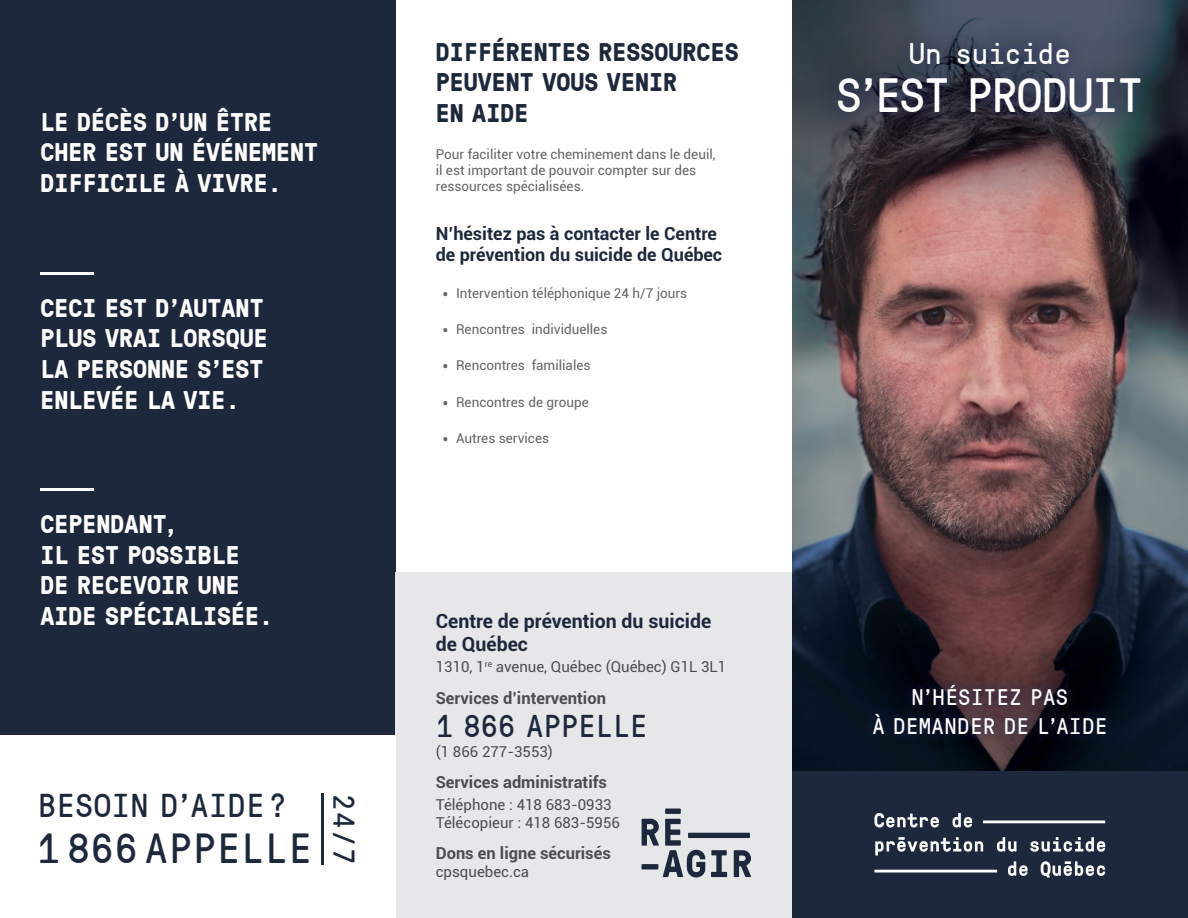
<style>
.page{position:relative;width:1188px;height:918px;background:#fff}
.page>*{position:absolute;margin:0;border:0;box-sizing:border-box;transform-origin:0 0}
.t1{font:48px "GT Pressura Mono";letter-spacing:-.03em;color:#fff}
.t2{font:42px "GT Pressura Mono";color:#1e283d}
.t3{font:33px "GT Pressura Mono";letter-spacing:.01em;color:#1e283d}
.t4{font:31.5px "GT Pressura Mono";color:#1e283d}
.t5{font:30px "GT Pressura Mono";color:#fff}
.t6{font:30px "GT Pressura Mono";color:#1e283d}
.t7{font:700 25.5px/30.6px "GT Pressura Mono";color:#fff}
.t8{font:700 25.5px/30.6px "GT Pressura Mono";color:#1e283d}
.t9{font:22.5px/28.5px "GT Pressura Mono";letter-spacing:.02em;color:#fff;text-align:center}
.t10{font:700 19.5px/23.4px "Roboto";color:#1e283d}
.t11{font:700 18px/21.6px "Roboto";color:#1e283d}
.t12{font:700 16.5px "Roboto";color:#4d4d4f}
.t13{font:15px/18px "Roboto";color:#4d4d4f}
.t14{font:13.5px/16.2px "Roboto";color:#636466}
.s1{font-size:18px}
</style>
<div class="page">
<img style="left:792px;top:0;width:396px;height:771px">
<div style="left:0;top:0;width:395px;height:735px;background:#1e283d"></div>
<hr style="left:40px;top:272px;width:54px;height:3px;background:#fff">
<hr style="left:40px;top:489px;width:54px;height:2px;background:#fff">
<div style="left:820px;top:26px;width:338px;height:105px;background:#1f285d;opacity:.48"></div>
<div style="left:861px;top:672px;width:257px;height:74px;background:#1f285d;opacity:.35"></div>
<div style="left:792px;top:771px;width:396px;height:147px;background:#1e283d"></div>
<svg style="left:874px;top:813px;width:65px;height:15px"></svg>
<svg style="left:953px;top:813px;width:19px;height:15px"></svg>
<svg style="left:875px;top:837px;width:108px;height:19px"></svg>
<svg style="left:997px;top:837px;width:19px;height:15px"></svg>
<svg style="left:1030px;top:837px;width:75px;height:15px"></svg>
<svg style="left:1008px;top:861px;width:20px;height:15px"></svg>
<svg style="left:1041px;top:861px;width:64px;height:17px"></svg>
<hr style="left:983px;top:821px;width:122px;height:2px;background:#fff">
<hr style="left:874px;top:870px;width:123px;height:3px;background:#fff">
<div style="left:395px;top:572px;width:397px;height:346px;background:#e6e7e8"></div>
<svg style="left:641px;top:819px;width:110px;height:59px"></svg>
<div style="left:665px;top:809px;width:16px;height:5px;background:#1e283d"></div>
<hr style="left:321px;top:793px;width:3px;height:71px;background:#1e283d">
<h3 class="t7" style="left:40px;top:106px;width:279px">LE DÉCÈS D’UN ÊTRE<br>CHER EST UN ÉVÉNEMENT<br>DIFFICILE À VIVRE.</h3>
<h3 class="t7" style="left:40px;top:292px;width:229px">CECI EST D’AUTANT<br>PLUS VRAI LORSQUE<br>LA PERSONNE S’EST<br>ENLEVÉE LA VIE.</h3>
<h3 class="t7" style="left:40px;top:508px;width:234px">CEPENDANT,<br>IL EST POSSIBLE<br>DE RECEVOIR UNE<br>AIDE SPÉCIALISÉE.</h3>
<h3 class="t3" style="left:38px;top:782px;width:251px">BESOIN D’AIDE ?</h3>
<h2 class="t2" style="left:37px;top:818px;width:125px">1 866 APPELLE</h2>
<h3 class="t6" style="left:365px;top:794px;width:72px;rotate:90deg">24/7</h3>
<h3 class="t8" style="left:436px;top:36px;width:304px">DIFFÉRENTES RESSOURCES<br>PEUVENT VOUS VENIR<br>EN AIDE</h3>
<p class="t14" style="left:436px;top:145px;width:281px">Pour faciliter votre cheminement dans le deuil, il est important de pouvoir compter sur des ressources spécialisées.</p>
<h3 class="t11" style="left:436px;top:222px;width:288px">N’hésitez pas à contacter le Centre de prévention du suicide de Québec</h3>
<p class="t14" style="left:443px;top:284px;width:246px"><span class="s1">•</span> Intervention téléphonique 24 h/7 jours</p>
<p class="t14" style="left:443px;top:321px;width:166px"><span class="s1">•</span> Rencontres individuelles</p>
<p class="t14" style="left:443px;top:357px;width:150px"><span class="s1">•</span> Rencontres familiales</p>
<p class="t14" style="left:443px;top:394px;width:148px"><span class="s1">•</span> Rencontres de groupe</p>
<p class="t14" style="left:443px;top:430px;width:108px"><span class="s1">•</span> Autres services</p>
<h3 class="t10" style="left:436px;top:608px;width:277px">Centre de prévention du suicide de Québec</h3>
<p class="t13" style="left:436px;top:657px;width:292px">1310, 1<sup>re</sup> avenue, Québec (Québec) G1L 3L1</p>
<p class="t12" style="left:436px;top:686px;width:172px">Services d’intervention</p>
<h3 class="t4" style="left:436px;top:703px;width:97px">1 866 APPELLE</h3>
<p class="t13" style="left:436px;top:742px;width:119px">(1 866 277-3553)</p>
<p class="t12" style="left:436px;top:771px;width:173px">Services administratifs</p>
<p class="t13" style="left:436px;top:795px;width:186px">Téléphone : 418 683-0933<br>Télécopieur : 418 683-5956</p>
<p class="t12" style="left:436px;top:842px;width:177px">Dons en ligne sécurisés</p>
<p class="t13" style="left:436px;top:863px;width:95px">cpsquebec.ca</p>
<h3 class="t5" style="left:909px;top:33px;width:164px">UN SUICIDE</h3>
<h1 class="t1" style="left:836px;top:61px;width:309px">S’EST PRODUIT</h1>
<h3 class="t9" style="left:872px;top:682px;width:236px">N’HÉSITEZ PAS<br>À DEMANDER DE L’AIDE</h3>
</div>
